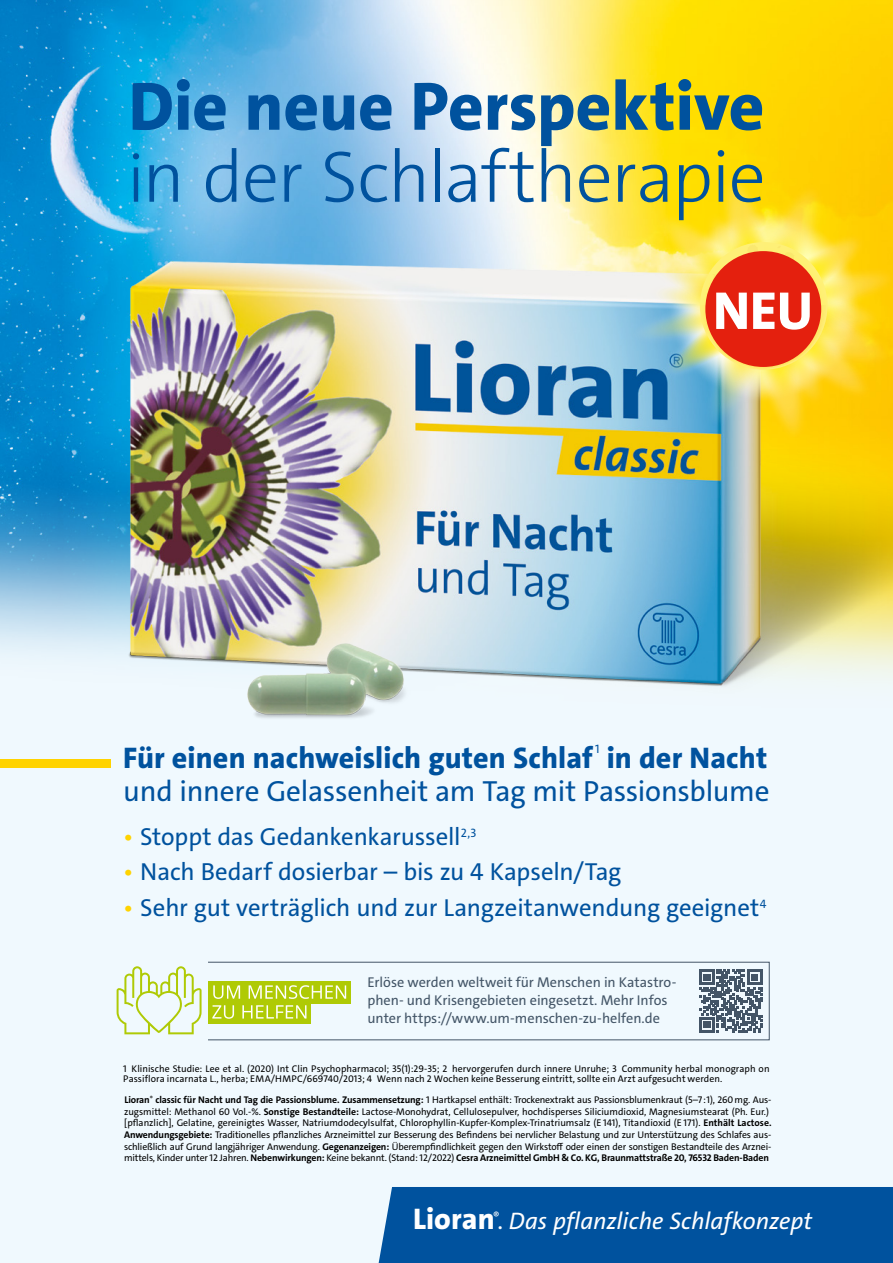
<style>
.page{position:relative;width:893px;height:1263px;background:#f0f9fe}
.page>*{position:absolute;margin:0;border:0;box-sizing:border-box;transform-origin:0 0}
.t1{font:300 73.5px "The Sans";letter-spacing:-.02em;color:#00529e}
.t2{font:800 69px "The Sans";color:#00529e}
.t3{font:800 53.85px "The Sans";color:#fff}
.t4{font:800 30px "The Sans";color:#00529e}
.t5{font:800 30px "The Sans";color:#fff}
.t6{font:29.25px "The Sans";letter-spacing:-.01em;color:#00529e}
.t7{font:24.75px "The Sans";letter-spacing:-.01em;color:#00529e}
.t8{font:italic 24px "The Sans";letter-spacing:-.005em;color:#fff}
.t9{font:14.25px/18px "The Sans";color:#435567}
.t10{font:12.3px "The Sans";color:#00529e}
.t11{font:9.75px/11.7px "The Sans";color:#000}
.s1{font-size:69px}
.s2{color:#ffd300}
.s3{font-weight:700}
.s4{font-style:normal;font-size:24.75px}
</style>
<div class="page">
<img style="left:0;top:0;width:893px;height:653px">
<img style="left:91px;top:202px;width:802px;height:485px">
<img style="left:246px;top:634px;width:164px;height:84px">
<div style="left:628px;top:170px;width:265px;height:272px;background:#fff;opacity:.75"></div>
<svg style="left:631px;top:174px;width:262px;height:264px"></svg>
<div style="left:705px;top:251px;width:116px;height:116px;background:#e4200e;border-radius:50%"></div>
<div style="left:209px;top:981px;width:142px;height:22px;background:#afca05"></div>
<div style="left:209px;top:1001px;width:102px;height:22px;background:#afca05"></div>
<svg style="left:212px;top:1005px;width:94px;height:14px"></svg>
<svg style="left:213px;top:985px;width:133px;height:14px"></svg>
<svg style="left:117px;top:966px;width:85px;height:68px"></svg>
<svg style="left:700px;top:969px;width:62px;height:63px"></svg>
<div style="left:208px;top:962px;width:562px;height:78px;border:1px solid #435567"></div>
<div style="left:0;top:759px;width:111px;height:9px;background:#ffd300"></div>
<div style="left:379px;top:1187px;width:514px;height:76px;background:#00529e"></div>
<h2 class="t2" style="left:128px;top:62px;width:637px">Die neue Perspektive</h2>
<h1 class="t1" style="left:127px;top:130px;width:640px"><span class="s1">i</span>n der Schlaftherapie</h1>
<h3 class="t3" style="left:713px;top:276px;width:101px">NEU</h3>
<h3 class="t4" style="left:123px;top:738px;width:471px">Für einen nachweislich guten Schlaf</h3>
<p class="t10" style="left:595px;top:741px;width:6px">1</p>
<h3 class="t4" style="left:607px;top:738px;width:162px">in der Nacht</h3>
<h3 class="t6" style="left:123px;top:772px;width:648px">und innere Gelassenheit am Tag mit Passionsblume</h3>
<h3 class="t7" style="left:123px;top:820px;width:355px"><span class="s2">•</span> Stoppt das Gedankenkarussell<sup>2,3</sup></h3>
<h3 class="t7" style="left:123px;top:856px;width:500px"><span class="s2">•</span> Nach Bedarf dosierbar – bis zu 4 Kapseln/Tag</h3>
<h3 class="t7" style="left:123px;top:891px;width:645px"><span class="s2">•</span> Sehr gut verträglich und zur Langzeitanwendung geeignet<sup>4</sup></h3>
<h3 class="t9" style="left:367px;top:973px;width:310px">Erlöse werden weltweit für Menschen in Katastro&shy;phen- und Krisengebieten eingesetzt. Mehr Infos unter https://www.um-menschen-zu-helfen.de</h3>
<p class="t11" style="left:123px;top:1063px;width:648px;line-height:10.5px">1 Klinische Studie: Lee et al. (2020) Int Clin Psychopharmacol; 35(1):29-35; 2 hervorgerufen durch innere Unruhe; 3 Community herbal monograph on<br>Passiflora incarnata L., herba; EMA/HMPC/669740/2013; 4 Wenn nach 2 Wochen keine Besserung eintritt, sollte ein Arzt aufgesucht werden.</p>
<p class="t11" style="left:124px;top:1094px;width:649px"><span class="s3">Lioran</span><sup>®</sup> <span class="s3">classic für Nacht und Tag die Passionsblume. Zusammensetzung:</span> 1 Hartkapsel enthält: Trockenextrakt aus Passionsblumenkraut (5–7 : 1), 260 mg. Aus&shy;zugsmittel: Methanol 60 Vol.-%. <span class="s3">Sonstige Bestandteile:</span> Lactose-Monohydrat, Cellulosepulver, hochdisperses Siliciumdioxid, Magnesiumstearat (Ph. Eur.) [pflanzlich], Gelatine, gereinigtes Wasser, Natriumdodecylsulfat, Chlorophyllin-Kupfer-Komplex-Trinatriumsalz (E 141), Titandioxid (E 171). <span class="s3">Enthält Lactose.<br>Anwendungsgebiete:</span> Traditionelles pflanzliches Arzneimittel zur Besserung des Befindens bei nervlicher Belastung und zur Unterstützung des Schlafes aus&shy;schließlich auf Grund langjähriger Anwendung. <span class="s3">Gegenanzeigen:</span> Überempfindlichkeit gegen den Wirkstoff oder einen der sonstigen Bestandteile des Arznei&shy;mittels, Kinder unter 12 Jahren. <span class="s3">Nebenwirkungen:</span> Keine bekannt. (Stand: 12/2022) <span class="s3">Cesra Arzneimittel GmbH &amp; Co. KG, Braunmattstraße 20, 76532 Baden-Baden</span></p>
<h3 class="t5" style="left:413px;top:1200px;width:83px">Lioran</h3>
<h3 class="t8" style="left:493px;top:1205px;width:321px"><sup>®</sup><span class="s4">.</span> Das pflanzliche Schlafkonzept</h3>
</div>
